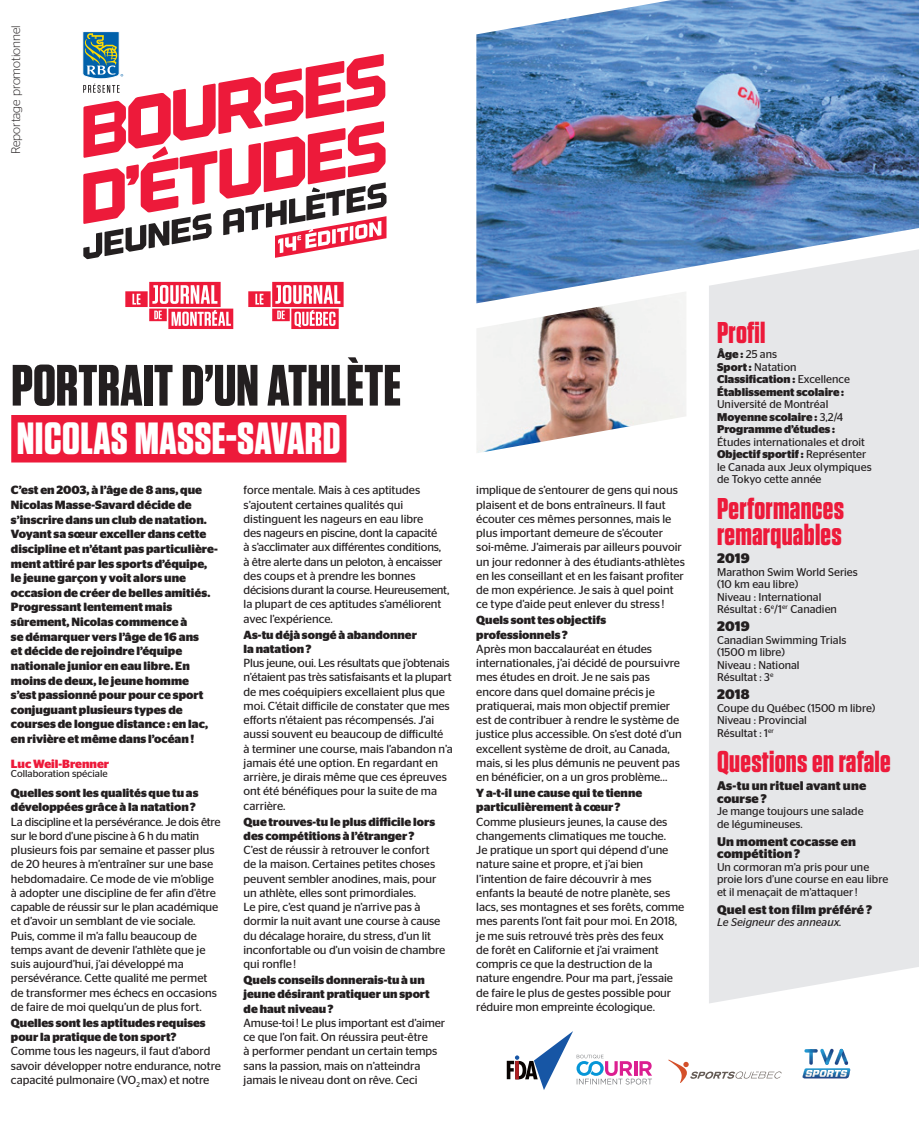
<style>
.page{position:relative;width:919px;height:1125px;background:#fff}
.page>*{position:absolute;margin:0;border:0;box-sizing:border-box;transform-origin:0 0}
.t1{font:700 58.12px "Tungsten";color:#231f20}
.t2{font:700 45px "Tungsten";letter-spacing:.01em;color:#fff}
.t3{font:700 30px/26.2px "Tungsten";letter-spacing:.01em;color:#ed1a3a}
.t4{font:700 13.75px "Stag Sans";letter-spacing:.01em;color:#231f20}
.t5{font:700 12.5px/12.5px "Stag Sans";letter-spacing:.01em;color:#231f20}
.t6{font:300 12.5px "Stag Sans";color:#231f20}
.t7{font:700 11.88px/14.6px "Stag Sans";color:#231f20}
.t8{font:700 11.88px "Stag Sans";color:#ed1a3a}
.t9{font:11.75px/14.2px "Stag Sans";letter-spacing:-.005em;color:#231f20}
.t10{font:700 11.75px/14.2px "Stag Sans";color:#231f20}
.t11{font:11.25px/12.5px "Stag Sans";color:#231f20}
.t12{font:700 11.25px/12.5px "Stag Sans";color:#231f20}
.t13{font:italic 11.25px "Stag Sans";color:#231f20}
.t14{font:10px "Stag Sans";color:#231f20}
.s1{font-weight:400}
.s2{font-weight:700}
</style>
<div class="page">
<div style="left:11px;top:415px;width:335px;height:48px;background:#ed1a3a"></div>
<svg style="left:802px;top:1049px;width:48px;height:29px"></svg>
<svg style="left:668px;top:1060px;width:113px;height:23px"></svg>
<svg style="left:506px;top:1031px;width:145px;height:59px"></svg>
<img style="left:476px;top:0;width:442px;height:291px">
<img style="left:476px;top:291px;width:210px;height:162px">
<div style="left:708px;top:249px;width:210px;height:754px;background:#e6e7e9"></div>
<div style="left:168px;top:309px;width:65px;height:20px;background:#ed1a3a"></div>
<svg style="left:171px;top:310px;width:60px;height:16px"></svg>
<div style="left:149px;top:309px;width:18px;height:12px;background:#ed1a3a"></div>
<div style="left:149px;top:282px;width:71px;height:25px;background:#ed1a3a"></div>
<svg style="left:154px;top:311px;width:8px;height:8px"></svg>
<div style="left:125px;top:291px;width:22px;height:16px;background:#ed1a3a"></div>
<svg style="left:132px;top:294px;width:8px;height:11px"></svg>
<svg style="left:152px;top:285px;width:65px;height:19px"></svg>
<div style="left:291px;top:309px;width:47px;height:20px;background:#ed1a3a"></div>
<svg style="left:294px;top:310px;width:41px;height:17px"></svg>
<svg style="left:272px;top:309px;width:17px;height:12px"></svg>
<div style="left:272px;top:282px;width:71px;height:25px;background:#ed1a3a"></div>
<svg style="left:277px;top:311px;width:7px;height:8px"></svg>
<div style="left:248px;top:291px;width:22px;height:16px;background:#ed1a3a"></div>
<svg style="left:255px;top:294px;width:8px;height:11px"></svg>
<svg style="left:275px;top:285px;width:65px;height:19px"></svg>
<svg style="left:82px;top:31px;width:304px;height:228px"></svg>
<p class="t6" style="left:9px;top:154px;width:131px;rotate:-90deg">Reportage promotionnel</p>
<h1 class="t1" style="left:11px;top:354px;width:391px">PORTRAIT D’UN ATHLÈTE</h1>
<h2 class="t2" style="left:17px;top:415px;width:325px">NICOLAS MASSE-SAVARD</h2>
<p class="t7" style="left:11px;top:483px;width:208px">C’est en 2003, à l’âge de 8 ans, que Nicolas Masse-Savard décide de s’inscrire dans un club de natation.<br>Voyant sa sœur exceller dans cette discipline et n’étant pas particulière&shy;ment attiré par les sports d’équipe, le jeune garçon y voit alors une occasion de créer de belles amitiés.<br>Progressant lentement mais sûrement, Nicolas commence à<br>se démarquer vers l’âge de 16 ans<br>et décide de rejoindre l’équipe nationale junior en eau libre. En moins de deux, le jeune homme<br>s’est passionné pour pour ce sport conjuguant plusieurs types de courses de longue distance : en lac, en rivière et même dans l’océan!</p>
<p class="t8" style="left:11px;top:757px;width:100px">Luc Weil-Brenner</p>
<p class="t14" style="left:11px;top:768px;width:98px">Collaboration spéciale</p>
<p class="t10" style="left:11px;top:786px;width:189px">Quelles sont les qualités que tu as développées grâce à la natation?</p>
<p class="t9" style="left:11px;top:814px;width:211px">La discipline et la persévérance. Je dois être sur le bord d’une piscine à 6 h du matin plusieurs fois par semaine et passer plus de 20 heures à m’entraîner sur une base hebdomadaire. Ce mode de vie m’oblige à adopter une discipline de fer afin d’être capable de réussir sur le plan académique et d’avoir un semblant de vie sociale.<br>Puis, comme il m’a fallu beaucoup de temps avant de devenir l’athlète que je suis aujourd’hui, j’ai développé ma persévérance. Cette qualité me permet de transformer mes échecs en occasions de faire de moi quelqu’un de plus fort.</p>
<p class="t10" style="left:11px;top:1016px;width:196px">Quelles sont les aptitudes requises pour la pratique de ton sport?</p>
<p class="t9" style="left:11px;top:1044px;width:211px">Comme tous les nageurs, il faut d’abord savoir développer notre endurance, notre capacité pulmonaire (VO<sub>2</sub> max) et notre</p>
<p class="t9" style="left:243px;top:483px;width:207px">force mentale. Mais à ces aptitudes s’ajoutent certaines qualités qui distinguent les nageurs en eau libre<br>des nageurs en piscine, dont la capacité<br>à s’acclimater aux différentes conditions, à être alerte dans un peloton, à encaisser des coups et à prendre les bonnes décisions durant la course. Heureusement, la plupart de ces aptitudes s’améliorent avec l’expérience.</p>
<p class="t10" style="left:243px;top:627px;width:175px">As-tu déjà songé à abandonner la natation?</p>
<p class="t9" style="left:243px;top:656px;width:211px">Plus jeune, oui. Les résultats que j’obtenais n’étaient pas très satisfaisants et la plupart de mes coéquipiers excellaient plus que moi. C’était difficile de constater que mes efforts n’étaient pas récompensés. J’ai aussi souvent eu beaucoup de difficulté<br>à terminer une course, mais l’abandon n’a jamais été une option. En regardant en arrière, je dirais même que ces épreuves ont été bénéfiques pour la suite de ma carrière.</p>
<p class="t10" style="left:243px;top:814px;width:193px">Que trouves-tu le plus difficile lors des compétitions à l’étranger ?</p>
<p class="t9" style="left:243px;top:843px;width:203px">C’est de réussir à retrouver le confort de la maison. Certaines petites choses peuvent sembler anodines, mais, pour un athlète, elles sont primordiales.<br>Le pire, c’est quand je n’arrive pas à dormir la nuit avant une course à cause du décalage horaire, du stress, d’un lit inconfortable ou d’un voisin de chambre qui ronfle!</p>
<p class="t10" style="left:243px;top:973px;width:188px">Quels conseils donnerais-tu à un jeune désirant pratiquer un sport de haut niveau?</p>
<p class="t9" style="left:243px;top:1016px;width:203px">Amuse-toi! Le plus important est d’aimer ce que l’on fait. On réussira peut-être<br>à performer pendant un certain temps sans la passion, mais on n’atteindra jamais le niveau dont on rêve. Ceci</p>
<p class="t9" style="left:476px;top:483px;width:210px">implique de s’entourer de gens qui nous plaisent et de bons entraîneurs. Il faut écouter ces mêmes personnes, mais le plus important demeure de s’écouter soi-même. J’aimerais par ailleurs pouvoir un jour redonner à des étudiants-athlètes en les conseillant et en les faisant profiter de mon expérience. Je sais à quel point ce type d’aide peut enlever du stress !</p>
<p class="t10" style="left:476px;top:613px;width:131px">Quels sont tes objectifs professionnels ?</p>
<p class="t9" style="left:476px;top:642px;width:207px">Après mon baccalauréat en études internationales, j’ai décidé de poursuivre mes études en droit. Je ne sais pas encore dans quel domaine précis je pratiquerai, mais mon objectif premier est de contribuer à rendre le système de justice plus accessible. On s’est doté d’un excellent système de droit, au Canada, mais, si les plus démunis ne peuvent pas en bénéficier, on a un gros problème…</p>
<p class="t10" style="left:476px;top:786px;width:167px">Y a-t-il une cause qui te tienne particulièrement à cœur ?</p>
<p class="t9" style="left:476px;top:814px;width:209px">Comme plusieurs jeunes, la cause des changements climatiques me touche.<br>Je pratique un sport qui dépend d’une nature saine et propre, et j’ai bien l’intention de faire découvrir à mes enfants la beauté de notre planète, ses lacs, ses montagnes et ses forêts, comme mes parents l’ont fait pour moi. En 2018, je me suis retrouvé très près des feux<br>de forêt en Californie et j’ai vraiment compris ce que la destruction de la nature engendre. Pour ma part, j’essaie de faire le plus de gestes possible pour réduire mon empreinte écologique.</p>
<h3 class="t3" style="left:716px;top:321px;width:50px">Profil</h3>
<p class="t12" style="left:716px;top:348px;width:134px">Âge : <span class="s1">25 ans<br></span>Sport : <span class="s1">Natation<br></span>Classification : <span class="s1">Excellence<br></span>Établissement scolaire :</p>
<p class="t12" style="left:716px;top:398px;width:127px"><span class="s1">Université de Montréal<br></span>Moyenne scolaire : <span class="s1">3,2/4<br></span>Programme d’études :</p>
<p class="t11" style="left:716px;top:436px;width:156px">Études internationales et droit<br><span class="s2">Objectif sportif :</span> Représenter le Canada aux Jeux olympiques de Tokyo cette année</p>
<h3 class="t3" style="left:716px;top:496px;width:128px">Performances remarquables</h3>
<p class="t4" style="left:716px;top:550px;width:34px">2019</p>
<p class="t11" style="left:716px;top:565px;width:142px">Marathon Swim World Series (10 km eau libre)<br>Niveau : International<br>Résultat : 6<sup>e</sup>/1<sup>er</sup> Canadien</p>
<p class="t4" style="left:716px;top:618px;width:34px">2019</p>
<p class="t11" style="left:716px;top:633px;width:131px">Canadian Swimming Trials (1500 m libre)<br>Niveau : National<br>Résultat : 3<sup>e</sup></p>
<p class="t4" style="left:716px;top:687px;width:34px">2018</p>
<p class="t11" style="left:716px;top:702px;width:160px">Coupe du Québec (1500 m libre)<br>Niveau : Provincial<br>Résultat : 1<sup>er</sup></p>
<h3 class="t3" style="left:716px;top:749px;width:175px">Questions en rafale</h3>
<p class="t5" style="left:716px;top:780px;width:151px">As-tu un rituel avant une course ?</p>
<p class="t11" style="left:716px;top:805px;width:148px">Je mange toujours une salade de légumineuses.</p>
<p class="t5" style="left:716px;top:835px;width:140px">Un moment cocasse en compétition?</p>
<p class="t11" style="left:716px;top:861px;width:173px">Un cormoran m’a pris pour une proie lors d’une course en eau libre et il menaçait de m’attaquer!</p>
<p class="t5" style="left:716px;top:903px;width:156px">Quel est ton film préféré ?</p>
<p class="t13" style="left:716px;top:916px;width:126px">Le Seigneur des anneaux.</p>
</div>
